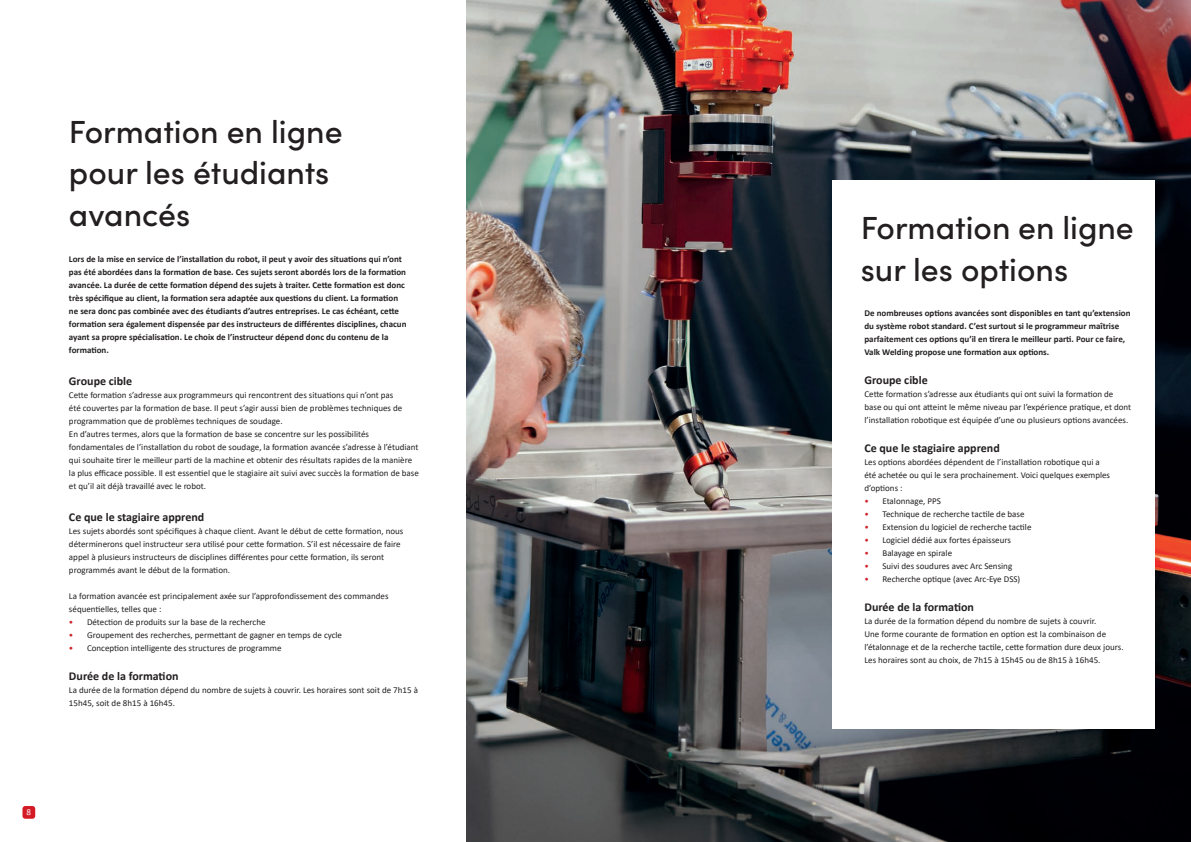
<style>
.page{position:relative;width:1191px;height:842px;background:#fff}
.page>*{position:absolute;margin:0;border:0;box-sizing:border-box;transform-origin:0 0}
.t1{font:500 32px/42px "Sofia Pro";color:#231f20}
.t2{font:700 12px "Calibri";color:#231f20}
.t3{font:9px/13px "Calibri";color:#231f20}
.t4{font:700 9px/13px "Calibri";color:#231f20}
.t5{font:9px "Calibri";color:#fff}
.s1{color:#d1232a}
</style>
<div class="page">
<div style="left:22px;top:806px;width:13px;height:13px;background:#d41a24;border-radius:3px"></div>
<img style="left:467px;top:0;width:724px;height:842px">
<div style="left:832px;top:180px;width:323px;height:548px;background:#fff"></div>
<h1 class="t1" style="left:69px;top:108px;width:275px">Formation en ligne pour les étudiants avancés</h1>
<p class="t4" style="left:69px;top:252px;width:339px">Lors de la mise en service de l’installation du robot, il peut y avoir des situations qui n’ont pas été abordées dans la formation de base. Ces sujets seront abordés lors de la formation avancée. La durée de cette formation dépend des sujets à traiter. Cette formation est donc très spécifique au client, la formation sera adaptée aux questions du client. La formation ne sera donc pas combinée avec des étudiants d’autres entreprises. Le cas échéant, cette formation sera également dispensée par des instructeurs de différentes disciplines, chacun ayant sa propre spécialisation. Le choix de l’instructeur dépend donc du contenu de la formation.</p>
<h2 class="t2" style="left:69px;top:372px;width:65px">Groupe cible</h2>
<p class="t3" style="left:69px;top:388px;width:351px">Cette formation s’adresse aux programmeurs qui rencontrent des situations qui n’ont pas<br>été couvertes par la formation de base. Il peut s’agir aussi bien de problèmes techniques de programmation que de problèmes techniques de soudage.<br>En d’autres termes, alors que la formation de base se concentre sur les possibilités fondamentales de l’installation du robot de soudage, la formation avancée s’adresse à l’étudiant qui souhaite tirer le meilleur parti de la machine et obtenir des résultats rapides de la manière la plus efficace possible. Il est essentiel que le stagiaire ait suivi avec succès la formation de base et qu’il ait déjà travaillé avec le robot.</p>
<h2 class="t2" style="left:69px;top:508px;width:137px">Ce que le stagiaire apprend</h2>
<p class="t3" style="left:69px;top:524px;width:336px">Les sujets abordés sont spécifiques à chaque client. Avant le début de cette formation, nous déterminerons quel instructeur sera utilisé pour cette formation. S’il est nécessaire de faire appel à plusieurs instructeurs de disciplines différentes pour cette formation, ils seront programmés avant le début de la formation.</p>
<p class="t3" style="left:69px;top:589px;width:321px">La formation avancée est principalement axée sur l’approfondissement des commandes séquentielles, telles que :</p>
<p class="t3" style="left:69px;top:615px;width:198px"><span class="s1">•</span> Détection de produits sur la base de la recherche</p>
<p class="t3" style="left:69px;top:628px;width:275px"><span class="s1">•</span> Groupement des recherches, permettant de gagner en temps de cycle</p>
<p class="t3" style="left:69px;top:641px;width:214px"><span class="s1">•</span> Conception intelligente des structures de programme</p>
<h2 class="t2" style="left:69px;top:667px;width:111px">Durée de la formation</h2>
<p class="t3" style="left:69px;top:683px;width:350px">La durée de la formation dépend du nombre de sujets à couvrir. Les horaires sont soit de 7h15 à<br>15h45, soit de 8h15 à 16h45.</p>
<p class="t5" style="left:27px;top:806px;width:6px">8</p>
<h1 class="t1" style="left:860px;top:205px;width:275px">Formation en ligne sur les options</h1>
<p class="t4" style="left:864px;top:307px;width:268px">De nombreuses options avancées sont disponibles en tant qu’extension du système robot standard. C’est surtout si le programmeur maîtrise parfaitement ces options qu’il en tirera le meilleur parti. Pour ce faire, Valk Welding propose une formation aux options.</p>
<h2 class="t2" style="left:864px;top:372px;width:65px">Groupe cible</h2>
<p class="t3" style="left:864px;top:387px;width:268px">Cette formation s’adresse aux étudiants qui ont suivi la formation de base ou qui ont atteint le même niveau par l’expérience pratique, et dont l’installation robotique est équipée d’une ou plusieurs options avancées.</p>
<h2 class="t2" style="left:864px;top:440px;width:137px">Ce que le stagiaire apprend</h2>
<p class="t3" style="left:864px;top:455px;width:247px">Les options abordées dépendent de l’installation robotique qui a été achetée ou qui le sera prochainement. Voici quelques exemples d’options :</p>
<p class="t3" style="left:864px;top:494px;width:78px"><span class="s1">•</span> Etalonnage, PPS</p>
<p class="t3" style="left:864px;top:507px;width:162px"><span class="s1">•</span> Technique de recherche tactile de base</p>
<p class="t3" style="left:864px;top:520px;width:168px"><span class="s1">•</span> Extension du logiciel de recherche tactile</p>
<p class="t3" style="left:864px;top:533px;width:148px"><span class="s1">•</span> Logiciel dédié aux fortes épaisseurs</p>
<p class="t3" style="left:864px;top:546px;width:89px"><span class="s1">•</span> Balayage en spirale</p>
<p class="t3" style="left:864px;top:559px;width:149px"><span class="s1">•</span> Suivi des soudures avec Arc Sensing</p>
<p class="t3" style="left:864px;top:572px;width:157px"><span class="s1">•</span> Recherche optique (avec Arc-Eye DSS)</p>
<h2 class="t2" style="left:864px;top:599px;width:111px">Durée de la formation</h2>
<p class="t3" style="left:864px;top:614px;width:261px">La durée de la formation dépend du nombre de sujets à couvrir.<br>Une forme courante de formation en option est la combinaison de l’étalonnage et de la recherche tactile, cette formation dure deux jours.<br>Les horaires sont au choix, de 7h15 à 15h45 ou de 8h15 à 16h45.</p>
</div>
